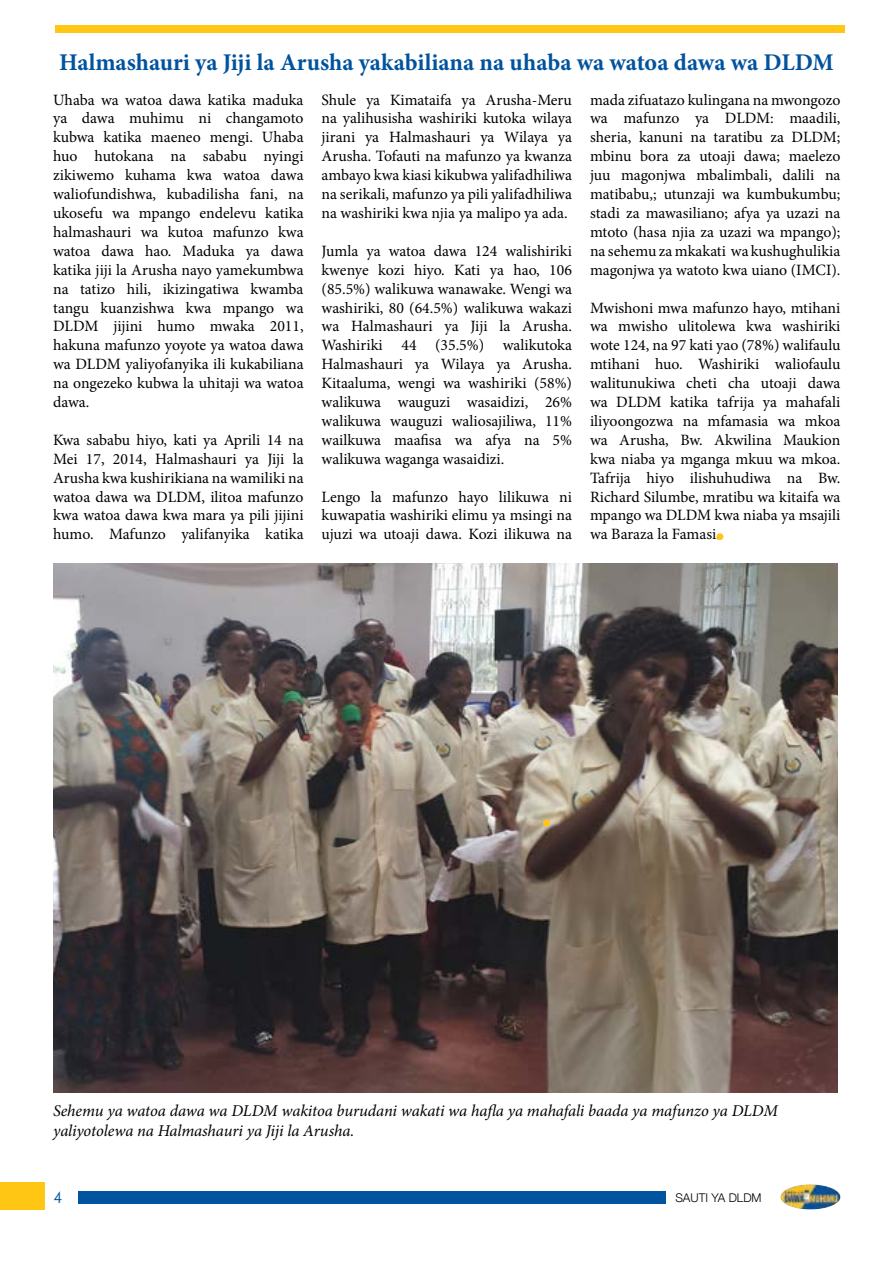
<style>
.page{position:relative;width:893px;height:1263px;background:#fff}
.page>*{position:absolute;margin:0;border:0;box-sizing:border-box;transform-origin:0 0}
.t1{font:700 24px "Minion Pro";color:#00539e}
.t2{font:18px "Kabel";color:#00539e}
.t3{font:italic 16.5px/19.8px "Minion Pro";letter-spacing:-.005em;color:#000}
.t4{font:15.75px/18.9px "Minion Pro";color:#000;text-align:justify}
.t5{font:300 12px "Helvetica Neue";color:#000}
</style>
<div class="page">
<img style="left:780px;top:1184px;width:60px;height:25px">
<div style="left:78px;top:1191px;width:588px;height:13px;background:#00539e"></div>
<div style="left:55px;top:25px;width:789px;height:8px;background:#ffc713"></div>
<div style="left:0;top:1182px;width:45px;height:27px;background:#ffc713"></div>
<img style="left:53px;top:563px;width:785px;height:530px">
<div style="left:543px;top:819px;width:7px;height:7px;background:#ffc713;border-radius:50%"></div>
<div style="left:716px;top:533px;width:7px;height:7px;background:#ffc713;border-radius:50%"></div>
<h1 class="t1" style="left:59px;top:46px;width:776px">Halmashauri ya Jiji la Arusha yakabiliana na uhaba wa watoa dawa wa DLDM</h1>
<p class="t4" style="left:53px;top:90px;width:252px">Uhaba wa watoa dawa katika maduka ya dawa muhimu ni changamoto kubwa katika maeneo mengi. Uhaba huo hutokana na sababu nyingi zikiwemo kuhama kwa watoa dawa waliofundishwa, kubadilisha fani, na ukosefu wa mpango endelevu katika halmashauri wa kutoa mafunzo kwa watoa dawa hao. Maduka ya dawa katika jiji la Arusha nayo yamekumbwa na tatizo hili, ikizingatiwa kwamba tangu kuanzishwa kwa mpango wa DLDM jijini humo mwaka 2011, hakuna mafunzo yoyote ya watoa dawa wa DLDM yaliyofanyika ili kukabiliana na ongezeko kubwa la uhitaji wa watoa dawa.</p>
<p class="t4" style="left:53px;top:430px;width:252px">Kwa sababu hiyo, kati ya Aprili 14 na Mei 17, 2014, Halmashauri ya Jiji la Arusha kwa kushirikiana na wamiliki na watoa dawa wa DLDM, ilitoa mafunzo kwa watoa dawa kwa mara ya pili jijini humo. Mafunzo yalifanyika katika</p>
<p class="t4" style="left:322px;top:90px;width:252px">Shule ya Kimataifa ya Arusha-Meru na yalihusisha washiriki kutoka wilaya jirani ya Halmashauri ya Wilaya ya Arusha. Tofauti na mafunzo ya kwanza ambayo kwa kiasi kikubwa yalifadhiliwa na serikali, mafunzo ya pili yalifadhiliwa na washiriki kwa njia ya malipo ya ada.</p>
<p class="t4" style="left:322px;top:241px;width:252px">Jumla ya watoa dawa 124 walishiriki kwenye kozi hiyo. Kati ya hao, 106 (85.5%) walikuwa wanawake. Wengi wa washiriki, 80 (64.5%) walikuwa wakazi wa Halmashauri ya Jiji la Arusha.<br>Washiriki 44 (35.5%) walikutoka Halmashauri ya Wilaya ya Arusha.<br>Kitaaluma, wengi wa washiriki (58%) walikuwa wauguzi wasaidizi, 26% walikuwa wauguzi waliosajiliwa, 11% wailkuwa maafisa wa afya na 5% walikuwa waganga wasaidizi.</p>
<p class="t4" style="left:322px;top:487px;width:252px">Lengo la mafunzo hayo lilikuwa ni kuwapatia washiriki elimu ya msingi na ujuzi wa utoaji dawa. Kozi ilikuwa na</p>
<p class="t4" style="left:590px;top:90px;width:252px">mada zifuatazo kulingana na mwongozo wa mafunzo ya DLDM: maadili, sheria, kanuni na taratibu za DLDM; mbinu bora za utoaji dawa; maelezo juu magonjwa mbalimbali, dalili na matibabu,; utunzaji wa kumbukumbu; stadi za mawasiliano; afya ya uzazi na mtoto (hasa njia za uzazi wa mpango); na sehemu za mkakati wa kushughulikia magonjwa ya watoto kwa uiano (IMCI).</p>
<p class="t4" style="left:590px;top:298px;width:252px">Mwishoni mwa mafunzo hayo, mtihani wa mwisho ulitolewa kwa washiriki wote 124, na 97 kati yao (78%) walifaulu mtihani huo. Washiriki waliofaulu walitunukiwa cheti cha utoaji dawa wa DLDM katika tafrija ya mahafali iliyoongozwa na mfamasia wa mkoa wa Arusha, Bw. Akwilina Maukion kwa niaba ya mganga mkuu wa mkoa.<br>Tafrija hiyo ilishuhudiwa na Bw.<br>Richard Silumbe, mratibu wa kitaifa wa mpango wa DLDM kwa niaba ya msajili wa Baraza la Famasi.</p>
<p class="t3" style="left:53px;top:1101px;width:726px">Sehemu ya watoa dawa wa DLDM wakitoa burudani wakati wa hafla ya mahafali baada ya mafunzo ya DLDM yaliyotolewa na Halmashauri ya Jiji la Arusha.</p>
<p class="t2" style="left:54px;top:1186px;width:10px">4</p>
<p class="t5" style="left:675px;top:1188px;width:88px">SAUTI YA DLDM</p>
</div>
